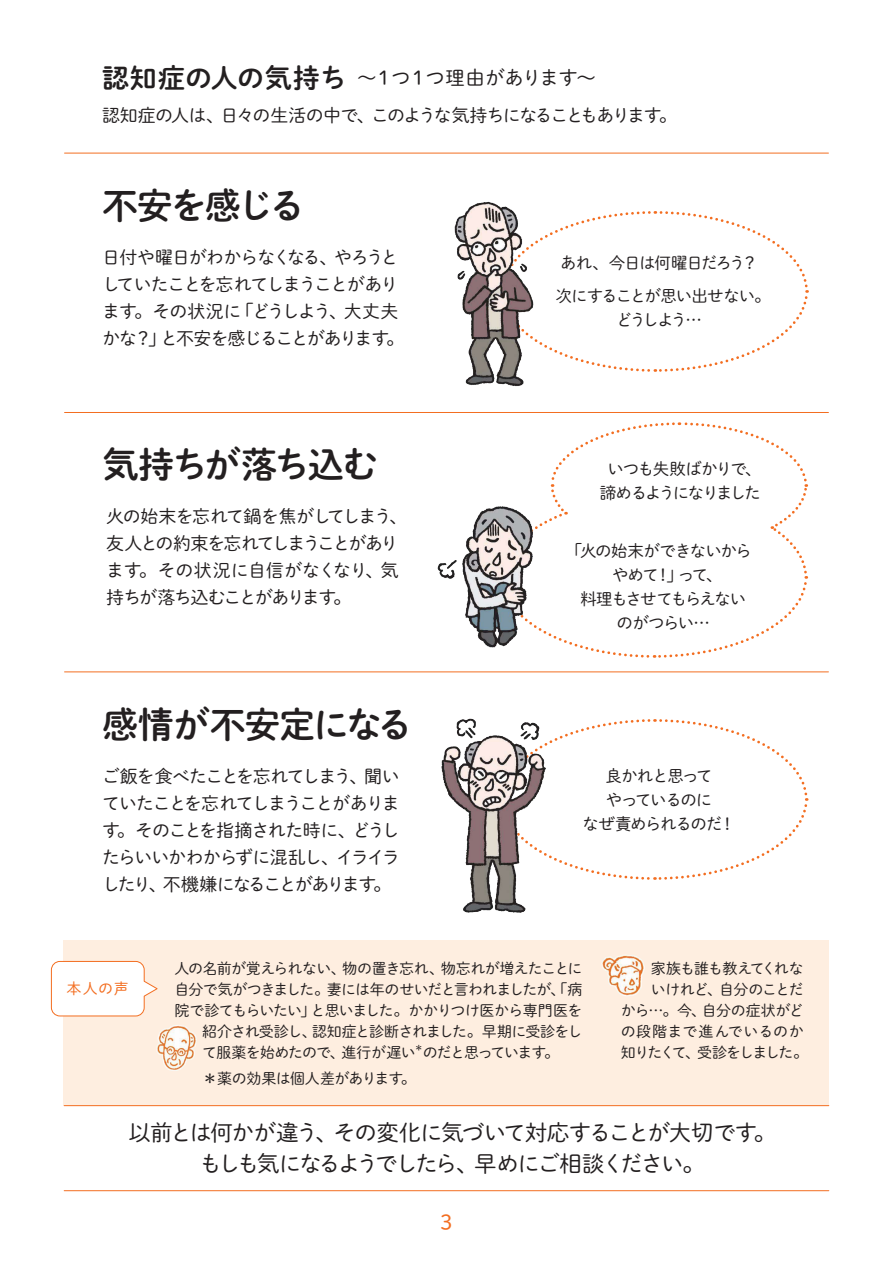
<style>
.page{position:relative;width:893px;height:1263px;background:#fff}
.page>*{position:absolute;margin:0;border:0;box-sizing:border-box;transform-origin:0 0}
.t1{font:36px "Shuei M Go Std B";letter-spacing:-.04em;color:#231f20}
.t2{font:22.5px/30.8px "Shuei M Go Std L";letter-spacing:-.085em;color:#231f20;text-align:center}
.t3{font:21px "Shuei M Go Std L";color:#f36e21}
.t4{font:19.5px "Shuei M Go Std L";letter-spacing:-.05em;color:#231f20}
.t5{font:18px/27px "Shuei M Go Std L";letter-spacing:-.08em;color:#231f20}
.t6{font:16.5px/24px "Shuei M Go Std L";letter-spacing:-.08em;color:#231f20;text-align:center}
.t7{font:16.5px "Shuei M Go Std L";letter-spacing:-.1em;color:#231f20}
.t8{font:15px/21px "Shuei M Go Std L";letter-spacing:-.055em;color:#231f20;text-align:right}
.t9{font:15px "Shuei M Go Std L";letter-spacing:-.035em;color:#231f20}
.t10{font:15px "Shuei M Go Std L";letter-spacing:-.085em;color:#231f20}
.t11{font:15px "Shuei M Go Std L";color:#f36e21}
.t12{font:8.7px "Shuei M Go Std L";color:#231f20}
.s1{font-family:"Shuei M Go Std B";font-size:27px}
</style>
<div class="page">
<div style="left:64px;top:940px;width:765px;height:166px;background:#feeee0"></div>
<hr style="left:64px;top:1190px;width:765px;height:1px;background:#f36e21">
<hr style="left:64px;top:1105px;width:765px;height:1px;background:#f36e21">
<hr style="left:65px;top:153px;width:763px;height:1px;background:#f36e21">
<hr style="left:65px;top:412px;width:763px;height:1px;background:#f36e21">
<hr style="left:65px;top:671px;width:763px;height:1px;background:#f36e21">
<svg style="left:569px;top:719px;width:240px;height:161px"></svg>
<svg style="left:549px;top:211px;width:260px;height:161px"></svg>
<svg style="left:550px;top:422px;width:259px;height:236px"></svg>
<img style="left:441px;top:718px;width:127px;height:195px">
<img style="left:437px;top:495px;width:125px;height:161px">
<img style="left:454px;top:201px;width:94px;height:186px">
<svg style="left:51px;top:961px;width:107px;height:56px"></svg>
<img style="left:156px;top:1025px;width:41px;height:46px">
<img style="left:601px;top:955px;width:44px;height:41px">
<p class="t4" style="left:102px;top:63px;width:496px"><span class="s1">認知症の人の気持ち</span>～１つ１つ理由があります～</p>
<p class="t5" style="left:102px;top:101px;width:576px">認知症の人は、日々の生活の中で、このような気持ちになることもあります。</p>
<h1 class="t1" style="left:102px;top:179px;width:205px">不安を感じる</h1>
<p class="t5" style="left:102px;top:243px;width:304px">日付や曜日がわからなくなる、やろうとしていたことを忘れてしまうことがあります。その状況に「どうしよう、大丈夫かな？」と不安を感じることがあります。</p>
<p class="t6" style="left:556px;top:246px;width:217px;line-height:32.5px;text-align:left">あれ、今日は何曜日だろう？次にすることが思い出せない。</p>
<p class="t6" style="left:616px;top:307px;width:87px">どうしよう…</p>
<h1 class="t1" style="left:102px;top:438px;width:278px">気持ちが落ち込む</h1>
<p class="t5" style="left:106px;top:502px;width:303px">火の始末を忘れて鍋を焦がしてしまう、友人との約束を忘れてしまうことがあります。その状況に自信がなくなり、気持ちが落ち込むことがあります。</p>
<h1 class="t1" style="left:102px;top:697px;width:312px">感情が不安定になる</h1>
<p class="t5" style="left:102px;top:762px;width:299px;text-align:justify">ご飯を食べたことを忘れてしまう、聞いていたことを忘れてしまうことがあります。そのことを指摘された時に、どうしたらいいかわからずに混乱し、イライラしたり、不機嫌になることがあります。</p>
<p class="t6" style="left:600px;top:456px;width:163px">いつも失敗ばかりで、諦めるようになりました</p>
<p class="t6" style="left:566px;top:538px;width:187px">「火の始末ができないから</p>
<p class="t6" style="left:612px;top:562px;width:112px">やめて！」って、</p>
<p class="t7" style="left:580px;top:587px;width:168px">料理もさせてもらえない</p>
<p class="t6" style="left:617px;top:610px;width:95px">のがつらい…</p>
<p class="t6" style="left:582px;top:763px;width:155px">良かれと思って<br>やっているのに<br>なぜ責められるのだ！</p>
<p class="t11" style="left:67px;top:978px;width:64px">本人の声</p>
<p class="t8" style="left:174px;top:958px;width:410px">人の名前が覚えられない、物の置き忘れ、物忘れが増えたことに</p>
<p class="t8" style="left:174px;top:979px;width:410px">自分で気がつきました。妻には年のせいだと言われましたが、「病</p>
<p class="t8" style="left:174px;top:1000px;width:410px">院で診てもらいたい」と思いました。かかりつけ医から専門医を</p>
<p class="t8" style="left:202px;top:1021px;width:382px">紹介され受診し、認知症と診断されました。早期に受診をし</p>
<p class="t8" style="left:202px;top:1042px;width:215px">て服薬を始めたので、進行が遅い</p>
<p class="t12" style="left:414px;top:1041px;width:10px">＊</p>
<p class="t10" style="left:423px;top:1042px;width:138px">のだと思っています。</p>
<p class="t9" style="left:202px;top:1067px;width:215px">＊薬の効果は個人差があります。</p>
<p class="t8" style="left:621px;top:958px;width:189px">家族も誰も教えてくれな<br>いけれど、自分のことだ<br>から…。今、自分の症状がどの段階まで進んでいるのか知りたくて、受診をしました。</p>
<p class="t2" style="left:128px;top:1117px;width:649px">以前とは何かが違う、その変化に気づいて対応することが大切です。もしも気になるようでしたら、早めにご相談ください。</p>
<p class="t3" style="left:440px;top:1207px;width:14px">3</p>
</div>
